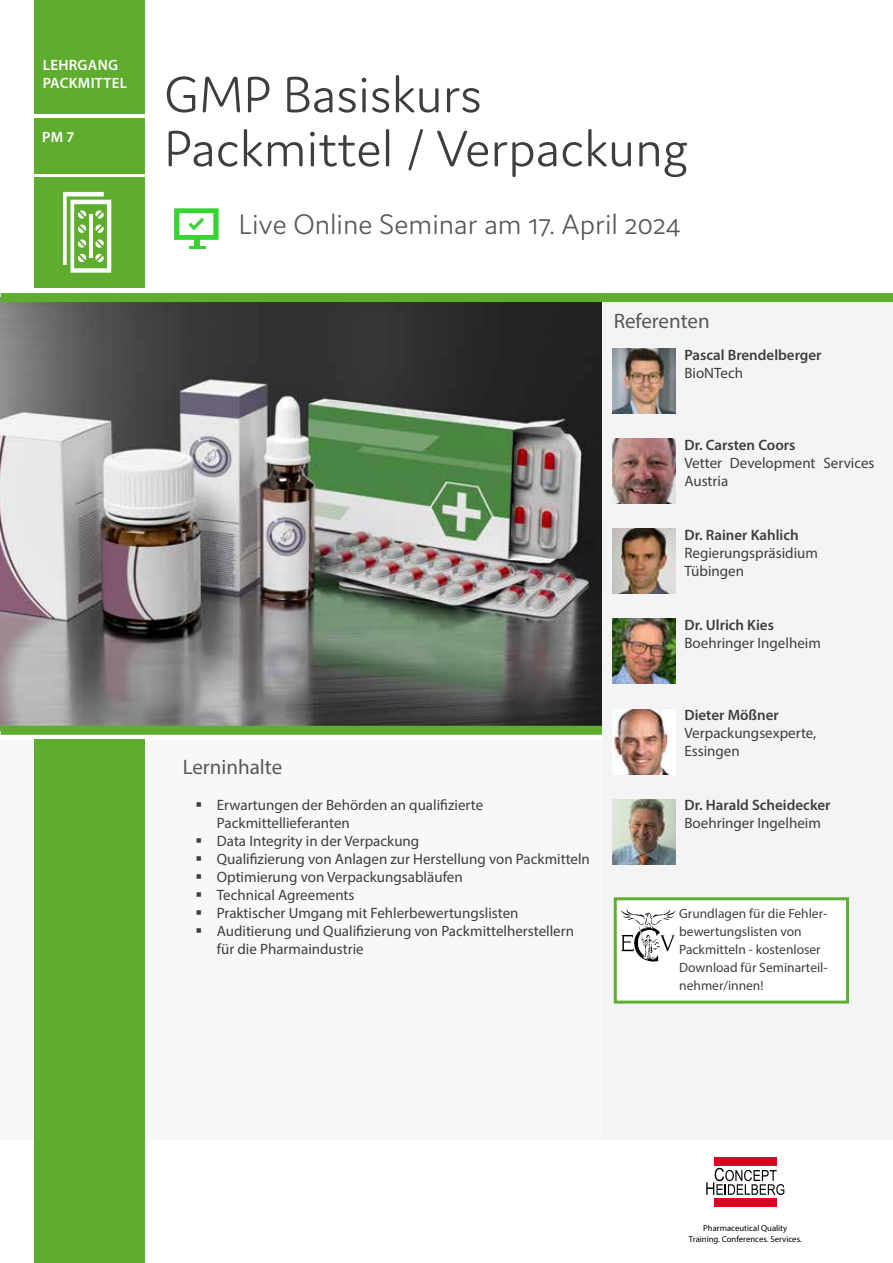
<style>
.page{position:relative;width:893px;height:1263px;background:#fff}
.page>*{position:absolute;margin:0;border:0;box-sizing:border-box;transform-origin:0 0}
.t1{font:300 54px/54px "Domus";color:#3e3d40}
.t2{font:300 30px "Domus";color:#58585a}
.t3{font:21px "Myriad Pro";color:#58585a}
.t4{font:15px/18px "Myriad Pro";color:#3e3d40}
.t5{font:600 15px "Myriad Pro";color:#3e3d40}
.t6{font:600 15px/18px "Myriad Pro";letter-spacing:.02em;color:#fff}
.t7{font:13.5px/18px "Myriad Pro";color:#3e3d40}
.t8{font:8.7px/10.5px "Myriad Pro";color:#000204;text-align:center}
</style>
<div class="page">
<img style="left:1px;top:302px;width:602px;height:424px">
<div style="left:0;top:739px;width:893px;height:400px;background:#f8f8f8"></div>
<div style="left:34px;top:739px;width:111px;height:524px;background:#5ead2f"></div>
<div style="left:1px;top:726px;width:602px;height:9px;background:#5ead2f"></div>
<div style="left:603px;top:297px;width:290px;height:842px;background:#f4f4f5"></div>
<div style="left:1px;top:293px;width:892px;height:9px;background:#5ead2f"></div>
<svg style="left:706px;top:1168px;width:78px;height:27px"></svg>
<div style="left:715px;top:1158px;width:62px;height:8px;background:#de0021"></div>
<div style="left:715px;top:1198px;width:62px;height:8px;background:#de0021"></div>
<img style="left:612px;top:349px;width:64px;height:64px">
<img style="left:612px;top:439px;width:64px;height:64px">
<img style="left:612px;top:529px;width:64px;height:64px">
<img style="left:612px;top:619px;width:64px;height:64px">
<img style="left:612px;top:710px;width:64px;height:64px">
<img style="left:612px;top:800px;width:64px;height:64px">
<div style="left:34px;top:118px;width:111px;height:55px;background:#5ead2f"></div>
<div style="left:34px;top:177px;width:111px;height:111px;background:#5ead2f"></div>
<div style="left:34px;top:0;width:111px;height:114px;background:#5ead2f"></div>
<svg style="left:63px;top:192px;width:48px;height:81px"></svg>
<div style="left:615px;top:899px;width:232px;height:103px;background:#fff"></div>
<img style="left:621px;top:909px;width:54px;height:53px">
<div style="left:614px;top:897px;width:235px;height:106px;border:3px solid #5ead2f"></div>
<div style="left:194px;top:239px;width:6px;height:8px;background:#36d332"></div>
<hr style="left:189px;top:246px;width:17px;height:3px;background:#36d332">
<svg style="left:174px;top:208px;width:45px;height:32px"></svg>
<p class="t6" style="left:43px;top:55px;width:86px">LEHRGANG<br>PACKMITTEL</p>
<p class="t6" style="left:42px;top:128px;width:34px">PM 7</p>
<h1 class="t1" style="left:164px;top:67px;width:525px">GMP Basiskurs<br>Packmittel / Verpackung</h1>
<h2 class="t2" style="left:239px;top:208px;width:443px">Live Online Seminar am 17. April 2024</h2>
<h3 class="t3" style="left:614px;top:308px;width:98px">Referenten</h3>
<p class="t5" style="left:684px;top:345px;width:139px">Pascal Brendelberger</p>
<p class="t4" style="left:684px;top:364px;width:60px">BioNTech</p>
<p class="t5" style="left:684px;top:435px;width:112px">Dr. Carsten Coors</p>
<p class="t4" style="left:684px;top:454px;width:192px">Vetter Development Services<br>Austria</p>
<p class="t5" style="left:684px;top:525px;width:116px">Dr. Rainer Kahlich</p>
<p class="t4" style="left:684px;top:544px;width:135px">Regierungspräsidium<br>Tübingen</p>
<h3 class="t3" style="left:183px;top:754px;width:101px">Lerninhalte</h3>
<p class="t4" style="left:217px;top:796px;width:375px">Erwartungen der Behörden an qualifizierte Packmittellieferanten<br>Data Integrity in der Verpackung<br>Qualifizierung von Anlagen zur Herstellung von Packmitteln Optimierung von Verpackungsabläufen<br>Technical Agreements<br>Praktischer Umgang mit Fehlerbewertungslisten Auditierung und Qualifizierung von Packmittelherstellern für die Pharmaindustrie</p>
<p class="t5" style="left:684px;top:615px;width:91px">Dr. Ulrich Kies</p>
<p class="t4" style="left:684px;top:634px;width:138px">Boehringer Ingelheim</p>
<p class="t5" style="left:684px;top:705px;width:96px">Dieter Mößner</p>
<p class="t4" style="left:684px;top:724px;width:133px">Verpackungsexperte,<br>Essingen</p>
<p class="t5" style="left:684px;top:795px;width:148px">Dr. Harald Scheidecker</p>
<p class="t4" style="left:684px;top:814px;width:138px">Boehringer Ingelheim</p>
<p class="t7" style="left:679px;top:904px;width:150px">Grundlagen für die Fehler&shy;bewertungslisten von<br>Packmitteln - kostenloser<br>Download für Seminarteil&shy;nehmer/innen!</p>
<p class="t8" style="left:689px;top:1223px;width:114px">Pharmaceutical Quality<br>Training. Conferences. Services.</p>
</div>
